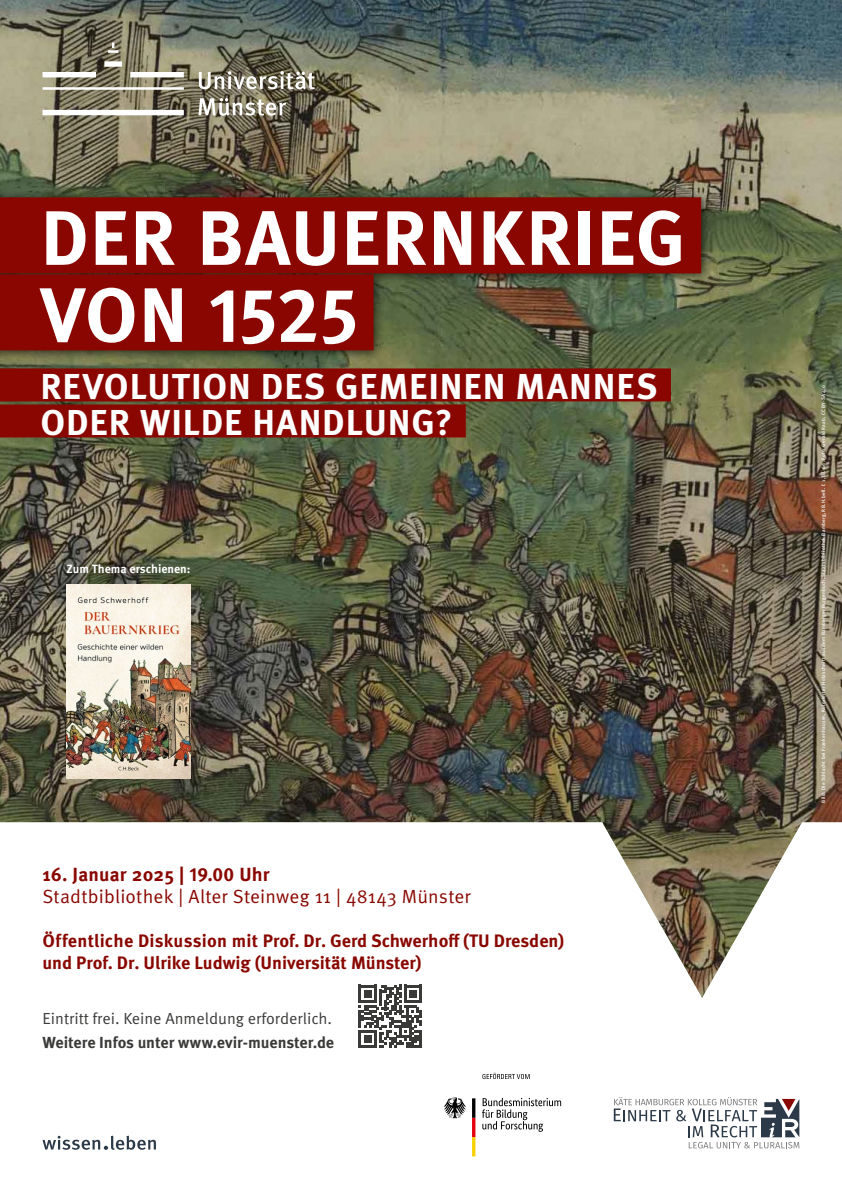
<style>
.page{position:relative;width:842px;height:1191px;background:#fff}
.page>*{position:absolute;margin:0;border:0;box-sizing:border-box;transform-origin:0 0}
.t1{font:700 77px/77px "Meta OT";letter-spacing:.01em;color:#fff}
.t2{font:700 36px/36px "Meta OT";letter-spacing:.025em;color:#fff}
.t3{font:19px "Meta OT";letter-spacing:.01em;color:#890700}
.t4{font:700 19px "Meta OT";letter-spacing:.01em;color:#890700}
.t5{font:700 18px/22px "Meta OT";color:#890700}
.t6{font:16px "Meta OT";color:#3a3a39}
.t7{font:700 16px "Meta OT";color:#3a3a39}
.t8{font:700 12px "Meta OT";letter-spacing:-.005em;color:#fff}
.t9{font:500 5px "Meta OT";letter-spacing:.04em;color:#fff}
</style>
<div class="page">
<img style="left:0;top:0;width:842px;height:997px">
<svg style="left:359px;top:985px;width:62px;height:62px"></svg>
<div style="left:0;top:190px;width:712px;height:172px;background:#000;opacity:.63"></div>
<div style="left:0;top:197px;width:701px;height:76px;background:#890700"></div>
<div style="left:0;top:274px;width:374px;height:76px;background:#890700"></div>
<div style="left:0;top:368px;width:671px;height:33px;background:#890700"></div>
<div style="left:0;top:404px;width:466px;height:33px;background:#890700"></div>
<img style="left:67px;top:584px;width:123px;height:194px">
<svg style="left:482px;top:1097px;width:79px;height:34px"></svg>
<svg style="left:444px;top:1097px;width:22px;height:21px"></svg>
<svg style="left:472px;top:1098px;width:3px;height:58px"></svg>
<svg style="left:482px;top:1072px;width:48px;height:7px"></svg>
<svg style="left:614px;top:1097px;width:185px;height:51px"></svg>
<svg style="left:43px;top:1135px;width:113px;height:14px"></svg>
<svg style="left:43px;top:43px;width:272px;height:73px;background:#8a8673"></svg>
<h1 class="t1" style="left:41px;top:200px;width:647px">DER BAUERNKRIEG<br>VON 1525</h1>
<h2 class="t2" style="left:40px;top:368px;width:618px">REVOLUTION DES GEMEINEN MANNES<br>ODER WILDE HANDLUNG?</h2>
<h3 class="t8" style="left:67px;top:561px;width:125px">Zum Thema erschienen:</h3>
<h3 class="t4" style="left:43px;top:862px;width:229px">16. Januar 2025 | 19.00 Uhr</h3>
<h3 class="t3" style="left:43px;top:885px;width:430px">Stadtbibliothek | Alter Steinweg 11 | 48143 Münster</h3>
<h3 class="t5" style="left:43px;top:930px;width:523px">Öffentliche Diskussion mit Prof. Dr. Gerd Schwerhoff (TU Dresden) und Prof. Dr. Ulrike Ludwig (Universität Münster)</h3>
<h3 class="t6" style="left:43px;top:1009px;width:291px">Eintritt frei. Keine Anmeldung erforderlich.</h3>
<h3 class="t7" style="left:43px;top:1032px;width:293px">Weitere Infos unter www.evir-muenster.de</h3>
<p class="t9" style="left:820px;top:802px;width:419px;rotate:-90deg">Bild: Die Schlacht bei Frankenhausen, Kolorierter Holzschnitt aus dem Bamberger Burgenbuch, Staatsbibliothek Bamberg, RB.H.bell. f. 1, Bl. 66. Foto: Gerald Raab, CC BY-SA 4.0</p>
</div>
